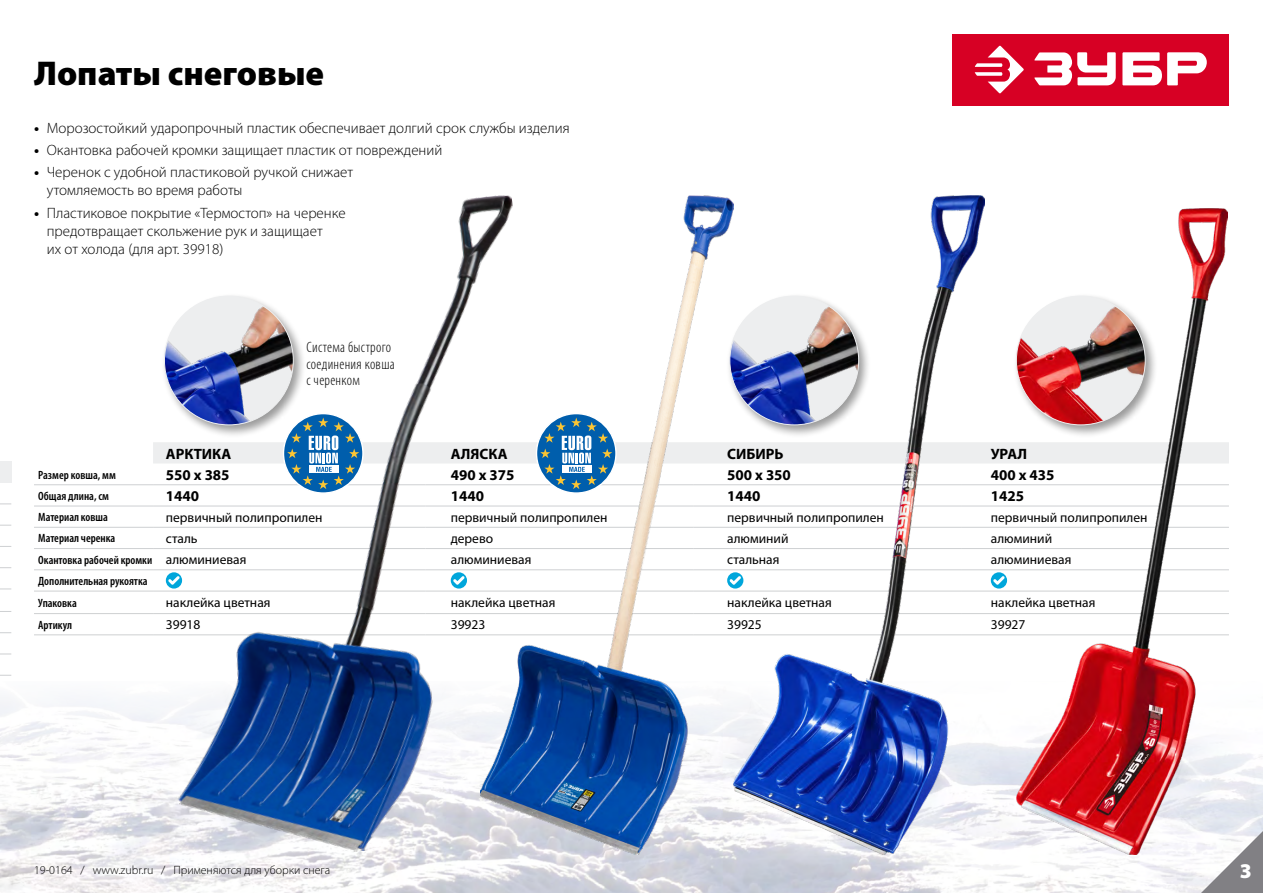
<style>
.page{position:relative;width:1263px;height:893px;background:#fff}
.page>*{position:absolute;margin:0;border:0;box-sizing:border-box;transform-origin:0 0}
.t1{font:900 34.5px "Myriad Pro";color:#000}
.t2{font:900 21px "Myriad Pro";color:#fff}
.t3{font:300 15px/18px "Myriad Pro";color:#000}
.t4{font:700 15px "Myriad Pro";color:#000}
.t5{font:300 condensed 15px/16.5px "Myriad Pro";letter-spacing:.02em;color:#000}
.t6{font:13.5px "Myriad Pro";color:#000}
.t7{font:600 condensed 12px/21.9px "Myriad Pro";color:#000}
.t8{font:300 12px "Myriad Pro";color:#000}
.s1{font-weight:700}
.s2{font-weight:400;font-stretch:normal;font-size:13.5px}
</style>
<div class="page">
<img style="left:0;top:781px;width:1263px;height:112px">
<svg style="left:1201px;top:831px;width:62px;height:62px"></svg>
<hr style="left:34px;top:484px;width:119px;height:1px;background:#ced0d2">
<hr style="left:34px;top:506px;width:119px;height:1px;background:#ced0d2">
<hr style="left:34px;top:527px;width:119px;height:1px;background:#ced0d2">
<hr style="left:34px;top:548px;width:119px;height:1px;background:#ced0d2">
<hr style="left:34px;top:570px;width:119px;height:1px;background:#ced0d2">
<hr style="left:34px;top:591px;width:119px;height:1px;background:#ced0d2">
<hr style="left:34px;top:613px;width:119px;height:1px;background:#ced0d2">
<hr style="left:34px;top:635px;width:119px;height:1px;background:#ced0d2">
<hr style="left:961px;top:506px;width:268px;height:1px;background:#ced0d2">
<hr style="left:961px;top:527px;width:268px;height:1px;background:#ced0d2">
<hr style="left:961px;top:548px;width:268px;height:1px;background:#ced0d2">
<hr style="left:961px;top:570px;width:268px;height:1px;background:#ced0d2">
<hr style="left:693px;top:591px;width:268px;height:1px;background:#ced0d2">
<hr style="left:961px;top:591px;width:268px;height:1px;background:#ced0d2">
<hr style="left:693px;top:613px;width:268px;height:1px;background:#ced0d2">
<hr style="left:961px;top:613px;width:268px;height:1px;background:#ced0d2">
<hr style="left:693px;top:635px;width:268px;height:1px;background:#ced0d2">
<hr style="left:961px;top:635px;width:268px;height:1px;background:#ced0d2">
<svg style="left:727px;top:572px;width:16px;height:17px"></svg>
<svg style="left:991px;top:572px;width:16px;height:17px"></svg>
<svg style="left:993px;top:576px;width:12px;height:9px"></svg>
<img style="left:733px;top:195px;width:251px;height:659px">
<img style="left:515px;top:583px;width:207px;height:271px">
<img style="left:1016px;top:209px;width:212px;height:645px">
<img style="left:151px;top:196px;width:364px;height:658px">
<div style="left:952px;top:34px;width:277px;height:71px;background:#d70024"></div>
<svg style="left:974px;top:46px;width:50px;height:47px"></svg>
<svg style="left:1034px;top:52px;width:173px;height:33px"></svg>
<div style="left:726px;top:292px;width:145px;height:146px;background:#000;opacity:.4"></div>
<img style="left:730px;top:296px;width:129px;height:129px;border-radius:64px">
<div style="left:161px;top:292px;width:145px;height:146px;background:#000;opacity:.4"></div>
<img style="left:164px;top:296px;width:129px;height:129px;border-radius:64px">
<div style="left:1012px;top:292px;width:146px;height:146px;background:#000;opacity:.4"></div>
<img style="left:1016px;top:296px;width:129px;height:129px;border-radius:64px">
<div style="left:0;top:461px;width:11px;height:22px;background:#edeeef"></div>
<svg style="left:153px;top:413px;width:1076px;height:81px"></svg>
<img style="left:492px;top:195px;width:241px;height:388px">
<h1 class="t1" style="left:34px;top:50px;width:292px">Лопаты снеговые</h1>
<p class="t3" style="left:34px;top:119px;width:537px"><span class="s1">•</span> Морозостойкий ударопрочный пластик обеспечивает долгий срок службы изделия</p>
<p class="t3" style="left:34px;top:141px;width:410px"><span class="s1">•</span> Окантовка рабочей кромки защищает пластик от повреждений</p>
<p class="t3" style="left:47px;top:163px;width:308px;text-indent:-13px"><span class="s1">•</span> Черенок с удобной пластиковой ручкой снижает утомляемость во время работы</p>
<p class="t3" style="left:47px;top:203px;width:300px;text-indent:-13px"><span class="s1">•</span> Пластиковое покрытие «Термостоп» на черенке предотвращает скольжение рук и защищает<br>их от холода (для арт. 39918)</p>
<p class="t5" style="left:306px;top:339px;width:90px">Система быстрого соединения ковша с черенком</p>
<p class="t4" style="left:166px;top:444px;width:67px">АРКТИКА</p>
<p class="t4" style="left:451px;top:444px;width:58px">АЛЯСКА</p>
<p class="t4" style="left:727px;top:444px;width:58px">СИБИРЬ</p>
<p class="t4" style="left:991px;top:444px;width:38px">УРАЛ</p>
<p class="t7" style="left:38px;top:464px;width:79px">Размер ковша, мм</p>
<p class="t4" style="left:166px;top:465px;width:65px">550 х 385</p>
<p class="t4" style="left:451px;top:465px;width:65px">490 х 375</p>
<p class="t4" style="left:727px;top:465px;width:65px">500 х 350</p>
<p class="t4" style="left:991px;top:465px;width:65px">400 х 435</p>
<p class="t7" style="left:38px;top:485px;width:72px">Общая длина, см</p>
<p class="t4" style="left:166px;top:486px;width:35px">1440</p>
<p class="t4" style="left:451px;top:486px;width:35px">1440</p>
<p class="t4" style="left:727px;top:486px;width:35px">1440</p>
<p class="t4" style="left:991px;top:486px;width:35px">1425</p>
<p class="t7" style="left:38px;top:506px;width:71px">Материал ковша</p>
<p class="t6" style="left:166px;top:509px;width:158px">первичный полипропилен</p>
<p class="t6" style="left:451px;top:509px;width:158px">первичный полипропилен</p>
<p class="t6" style="left:727px;top:509px;width:158px">первичный полипропилен</p>
<p class="t6" style="left:991px;top:509px;width:158px">первичный полипропилен</p>
<p class="t7" style="left:38px;top:528px;width:79px">Материал черенка</p>
<p class="t6" style="left:166px;top:530px;width:33px">сталь</p>
<p class="t6" style="left:451px;top:530px;width:44px">дерево</p>
<p class="t6" style="left:727px;top:530px;width:63px">алюминий</p>
<p class="t6" style="left:991px;top:530px;width:63px">алюминий</p>
<p class="t7" style="left:38px;top:549px;width:210px">Окантовка рабочей кромки <span class="s2">алюминиевая</span></p>
<p class="t6" style="left:451px;top:551px;width:82px">алюминиевая</p>
<p class="t6" style="left:727px;top:551px;width:54px">стальная</p>
<p class="t6" style="left:991px;top:551px;width:82px">алюминиевая</p>
<p class="t7" style="left:38px;top:570px;width:111px">Дополнительная рукоятка<br>Упаковка</p>
<p class="t6" style="left:166px;top:594px;width:106px">наклейка цветная</p>
<p class="t6" style="left:451px;top:594px;width:106px">наклейка цветная</p>
<p class="t6" style="left:727px;top:594px;width:106px">наклейка цветная</p>
<p class="t6" style="left:991px;top:594px;width:106px">наклейка цветная</p>
<p class="t7" style="left:38px;top:614px;width:35px">Артикул</p>
<p class="t6" style="left:166px;top:616px;width:36px">39918</p>
<p class="t6" style="left:451px;top:616px;width:36px">39923</p>
<p class="t6" style="left:727px;top:616px;width:36px">39925</p>
<p class="t6" style="left:991px;top:616px;width:36px">39927</p>
<p class="t8" style="left:34px;top:862px;width:298px">19-0164 / www.zubr.ru / Применяются для уборки снега</p>
<h2 class="t2" style="left:1240px;top:856px;width:14px">3</h2>
</div>
